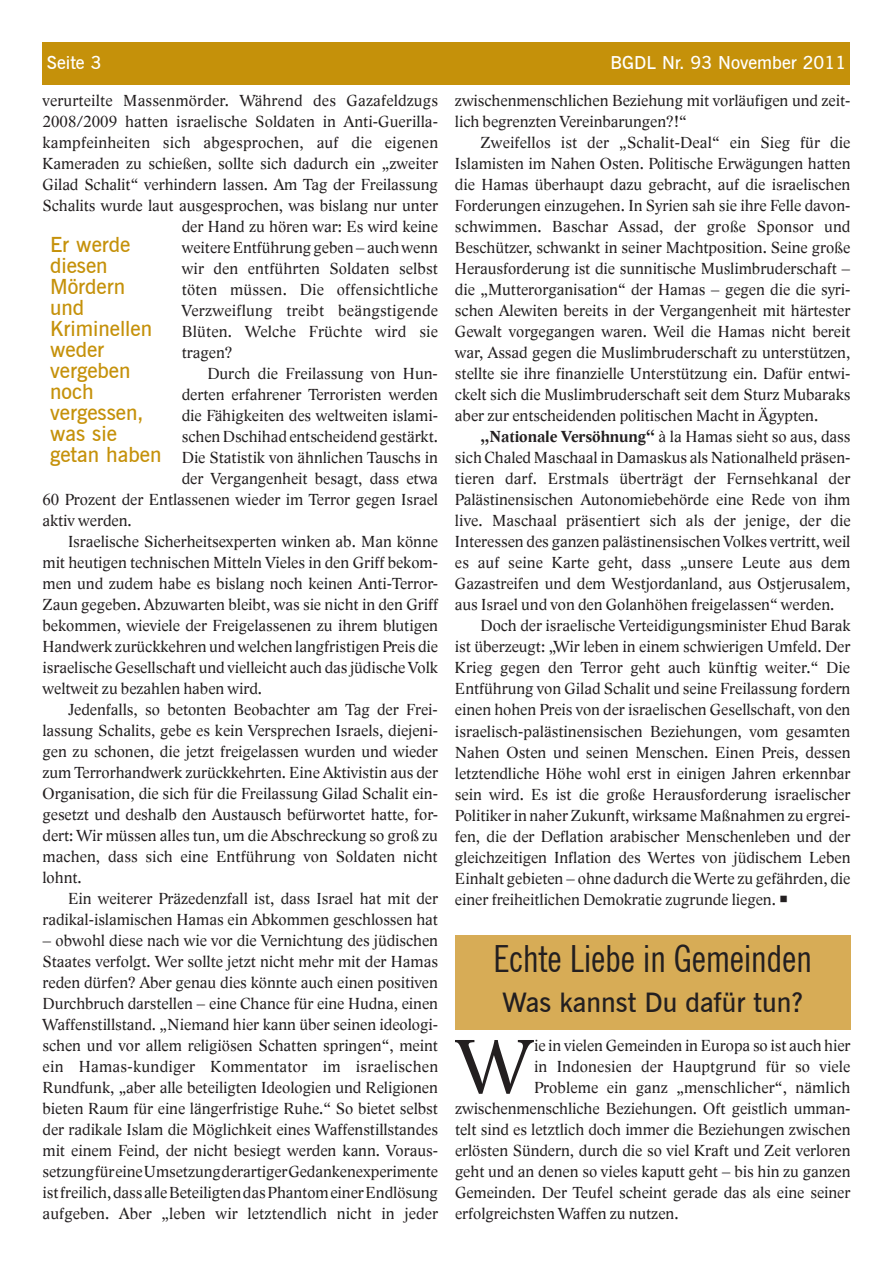
<style>
.page{position:relative;width:893px;height:1263px;background:#fff}
.page>*{position:absolute;margin:0;border:0;box-sizing:border-box;transform-origin:0 0}
.t1{font:78.45px "Lido STFCE";color:#231f20}
.t2{font:condensed 37.5px "News Gothic BT";color:#231f20}
.t3{font:600 27px "News Gothic BT";color:#231f20}
.t4{font:600 21px/21px "News Gothic BT";color:#c5910a}
.t5{font:600 18px "News Gothic BT";color:#fff}
.t6{font:16.5px/21px "Lido STFCE";color:#231f20;text-align:justify}
.t7{font:16.5px "Lido STFCE";letter-spacing:.02em;color:#231f20}
.s1{font-weight:700}
</style>
<div class="page">
<div style="left:43px;top:43px;width:807px;height:42px;background:#c5910a"></div>
<div style="left:455px;top:935px;width:395px;height:95px;background:#d7ac56"></div>
<p class="t5" style="left:47px;top:52px;width:56px">Seite 3</p>
<p class="t5" style="left:610px;top:52px;width:237px">BGDL Nr. 93 November 2011</p>
<p class="t6" style="left:43px;top:90px;width:397px">verurteilte Massenmörder. Während des Gazafeldzugs</p>
<p class="t6" style="left:43px;top:111px;width:396px">2008/2009 hatten israelische Soldaten in Anti-Guerilla-</p>
<p class="t6" style="left:43px;top:132px;width:397px">kampfeinheiten sich abgesprochen, auf die eigenen</p>
<p class="t6" style="left:43px;top:153px;width:397px">Kameraden zu schießen, sollte sich dadurch ein „zweiter</p>
<p class="t6" style="left:43px;top:174px;width:397px">Gilad Schalit“ verhindern lassen. Am Tag der Freilassung</p>
<p class="t6" style="left:43px;top:195px;width:397px">Schalits wurde laut ausgesprochen, was bislang nur unter</p>
<p class="t6" style="left:182px;top:216px;width:258px">der Hand zu hören war: Es wird keine</p>
<p class="t6" style="left:182px;top:237px;width:258px">weitere Entführung geben – auch wenn</p>
<p class="t6" style="left:182px;top:258px;width:257px">wir den entführten Soldaten selbst</p>
<p class="t6" style="left:182px;top:279px;width:258px">töten müssen. Die offensichtliche</p>
<p class="t7" style="left:182px;top:301px;width:258px">Verzweiflung treibt beängstigende</p>
<p class="t6" style="left:182px;top:321px;width:258px">Blüten. Welche Früchte wird sie</p>
<p class="t6" style="left:182px;top:342px;width:52px">tragen?</p>
<p class="t6" style="left:207px;top:363px;width:231px">Durch die Freilassung von Hun-</p>
<p class="t6" style="left:182px;top:384px;width:258px">derten erfahrener Terroristen werden</p>
<p class="t6" style="left:182px;top:405px;width:258px">die Fähigkeiten des weltweiten islami-</p>
<p class="t6" style="left:182px;top:426px;width:258px">schen Dschihad entscheidend gestärkt.</p>
<p class="t6" style="left:182px;top:447px;width:258px">Die Statistik von ähnlichen Tauschs in</p>
<p class="t6" style="left:182px;top:468px;width:258px">der Vergangenheit besagt, dass etwa</p>
<p class="t6" style="left:43px;top:489px;width:397px">60 Prozent der Entlassenen wieder im Terror gegen Israel</p>
<p class="t6" style="left:43px;top:510px;width:91px">aktiv werden.</p>
<p class="t6" style="left:68px;top:531px;width:371px">Israelische Sicherheitsexperten winken ab. Man könne</p>
<p class="t6" style="left:43px;top:552px;width:397px">mit heutigen technischen Mitteln Vieles in den Griff bekom-</p>
<p class="t6" style="left:43px;top:573px;width:397px">men und zudem habe es bislang noch keinen Anti-Terror-</p>
<p class="t6" style="left:43px;top:594px;width:397px">Zaun gegeben. Abzuwarten bleibt, was sie nicht in den Griff</p>
<p class="t6" style="left:43px;top:615px;width:397px">bekommen, wieviele der Freigelassenen zu ihrem blutigen</p>
<p class="t6" style="left:43px;top:636px;width:397px">Handwerk zurückkehren und welchen langfristigen Preis die</p>
<p class="t6" style="left:43px;top:657px;width:397px">israelische Gesellschaft und vielleicht auch das jüdische Volk</p>
<p class="t6" style="left:43px;top:678px;width:221px">weltweit zu bezahlen haben wird.</p>
<p class="t6" style="left:68px;top:699px;width:370px">Jedenfalls, so betonten Beobachter am Tag der Frei-</p>
<p class="t6" style="left:43px;top:720px;width:397px">lassung Schalits, gebe es kein Versprechen Israels, diejeni-</p>
<p class="t6" style="left:43px;top:741px;width:397px">gen zu schonen, die jetzt freigelassen wurden und wieder</p>
<p class="t6" style="left:43px;top:762px;width:397px">zum Terrorhandwerk zurückkehrten. Eine Aktivistin aus der</p>
<p class="t6" style="left:43px;top:783px;width:397px">Organisation, die sich für die Freilassung Gilad Schalit ein-</p>
<p class="t6" style="left:43px;top:804px;width:397px">gesetzt und deshalb den Austausch befürwortet hatte, for-</p>
<p class="t6" style="left:43px;top:825px;width:397px">dert: Wir müssen alles tun, um die Abschreckung so groß zu</p>
<p class="t6" style="left:43px;top:846px;width:397px">machen, dass sich eine Entführung von Soldaten nicht</p>
<p class="t6" style="left:43px;top:867px;width:41px">lohnt.</p>
<p class="t6" style="left:68px;top:888px;width:371px">Ein weiterer Präzedenzfall ist, dass Israel hat mit der</p>
<p class="t6" style="left:43px;top:909px;width:397px">radikal-islamischen Hamas ein Abkommen geschlossen hat</p>
<p class="t6" style="left:43px;top:930px;width:397px">– obwohl diese nach wie vor die Vernichtung des jüdischen Staates verfolgt. Wer sollte jetzt nicht mehr mit der Hamas reden dürfen? Aber genau dies könnte auch einen positiven Durchbruch darstellen – eine Chance für eine Hudna, einen Waffenstillstand. „Niemand hier kann über seinen ideologi&shy;schen und vor allem religiösen Schatten springen“, meint ein Hamas-kundiger Kommentator im israelischen Rundfunk, „aber alle beteiligten Ideologien und Religionen bieten Raum für eine längerfristige Ruhe.“ So bietet selbst der radikale Islam die Möglichkeit eines Waffenstillstandes mit einem Feind, der nicht besiegt werden kann. Voraus&shy;setzung für eine Umsetzung derartiger Gedankenexperimente ist freilich, dass alle Beteiligten das Phantom einer Endlösung aufgeben. Aber „leben wir letztendlich nicht in jeder</p>
<p class="t6" style="left:455px;top:90px;width:397px">zwischenmenschlichen Beziehung mit vorläufigen und zeit&shy;lich begrenzten Vereinbarungen?!“</p>
<p class="t6" style="left:455px;top:132px;width:397px;text-indent:26px">Zweifellos ist der „Schalit-Deal“ ein Sieg für die Islamisten im Nahen Osten. Politische Erwägungen hatten die Hamas überhaupt dazu gebracht, auf die israelischen Forderungen einzugehen. In Syrien sah sie ihre Felle davon&shy;schwimmen. Baschar Assad, der große Sponsor und Beschützer, schwankt in seiner Machtposition. Seine große Herausforderung ist die sunnitische Muslimbruderschaft – die „Mutterorganisation“ der Hamas – gegen die die syri&shy;schen Alewiten bereits in der Vergangenheit mit härtester Gewalt vorgegangen waren. Weil die Hamas nicht bereit war, Assad gegen die Muslimbruderschaft zu unterstützen, stellte sie ihre finanzielle Unterstützung ein. Dafür entwi&shy;ckelt sich die Muslimbruderschaft seit dem Sturz Mubaraks aber zur entscheidenden politischen Macht in Ägypten.</p>
<p class="t6" style="left:480px;top:426px;width:371px"><span class="s1">„Nationale Versöhnung“</span> à la Hamas sieht so aus, dass</p>
<p class="t6" style="left:455px;top:447px;width:397px">sich Chaled Maschaal in Damaskus als Nationalheld präsen-</p>
<p class="t6" style="left:455px;top:468px;width:397px">tieren darf. Erstmals überträgt der Fernsehkanal der</p>
<p class="t6" style="left:455px;top:489px;width:397px">Palästinensischen Autonomiebehörde eine Rede von ihm</p>
<p class="t6" style="left:455px;top:510px;width:397px">live. Maschaal präsentiert sich als der jenige, der die</p>
<p class="t6" style="left:455px;top:531px;width:397px">Interessen des ganzen palästinensischen Volkes vertritt, weil</p>
<p class="t6" style="left:455px;top:552px;width:397px">es auf seine Karte geht, dass „unsere Leute aus dem</p>
<p class="t6" style="left:455px;top:573px;width:397px">Gazastreifen und dem Westjordanland, aus Ostjerusalem,</p>
<p class="t6" style="left:455px;top:594px;width:381px">aus Israel und von den Golanhöhen freigelassen“ werden.</p>
<p class="t6" style="left:480px;top:616px;width:371px">Doch der israelische Verteidigungsminister Ehud Barak</p>
<p class="t6" style="left:455px;top:637px;width:397px">ist überzeugt: „Wir leben in einem schwierigen Umfeld. Der</p>
<p class="t6" style="left:455px;top:658px;width:397px">Krieg gegen den Terror geht auch künftig weiter.“ Die</p>
<p class="t6" style="left:455px;top:679px;width:397px">Entführung von Gilad Schalit und seine Freilassung fordern</p>
<p class="t6" style="left:455px;top:700px;width:397px">einen hohen Preis von der israelischen Gesellschaft, von den</p>
<p class="t6" style="left:455px;top:721px;width:397px">israelisch-palästinensischen Beziehungen, vom gesamten</p>
<p class="t6" style="left:455px;top:742px;width:397px">Nahen Osten und seinen Menschen. Einen Preis, dessen</p>
<p class="t6" style="left:455px;top:763px;width:397px">letztendliche Höhe wohl erst in einigen Jahren erkennbar</p>
<p class="t6" style="left:455px;top:784px;width:397px">sein wird. Es ist die große Herausforderung israelischer</p>
<p class="t6" style="left:455px;top:805px;width:397px">Politiker in naher Zukunft, wirksame Maßnahmen zu ergrei-</p>
<p class="t6" style="left:455px;top:826px;width:397px">fen, die der Deflation arabischer Menschenleben und der</p>
<p class="t6" style="left:455px;top:847px;width:397px">gleichzeitigen Inflation des Wertes von jüdischem Leben</p>
<p class="t6" style="left:455px;top:868px;width:397px">Einhalt gebieten – ohne dadurch die Werte zu gefährden, die</p>
<p class="t6" style="left:455px;top:889px;width:335px">einer freiheitlichen Demokratie zugrunde liegen. ○</p>
<p class="t4" style="left:50px;top:234px;width:113px">Er werde diesen<br>Mördern und<br>Kriminellen weder vergeben noch vergessen, was sie getan haben</p>
<h2 class="t2" style="left:493px;top:935px;width:320px">Echte Liebe in Gemeinden</h2>
<h3 class="t3" style="left:502px;top:986px;width:302px">Was kannst Du dafür tun?</h3>
<h1 class="t1" style="left:456px;top:1020px;width:78px">W</h1>
<p class="t6" style="left:534px;top:1035px;width:318px">ie in vielen Gemeinden in Europa so ist auch hier</p>
<p class="t6" style="left:534px;top:1056px;width:318px">in Indonesien der Hauptgrund für so viele</p>
<p class="t6" style="left:534px;top:1077px;width:318px">Probleme ein ganz „menschlicher“, nämlich</p>
<p class="t6" style="left:455px;top:1098px;width:397px">zwischenmenschliche Beziehungen. Oft geistlich umman-</p>
<p class="t6" style="left:455px;top:1119px;width:397px">telt sind es letztlich doch immer die Beziehungen zwischen</p>
<p class="t6" style="left:455px;top:1140px;width:397px">erlösten Sündern, durch die so viel Kraft und Zeit verloren</p>
<p class="t6" style="left:455px;top:1161px;width:397px">geht und an denen so vieles kaputt geht – bis hin zu ganzen</p>
<p class="t6" style="left:455px;top:1182px;width:397px">Gemeinden. Der Teufel scheint gerade das als eine seiner</p>
<p class="t6" style="left:455px;top:1203px;width:225px">erfolgreichsten Waffen zu nutzen.</p>
</div>
